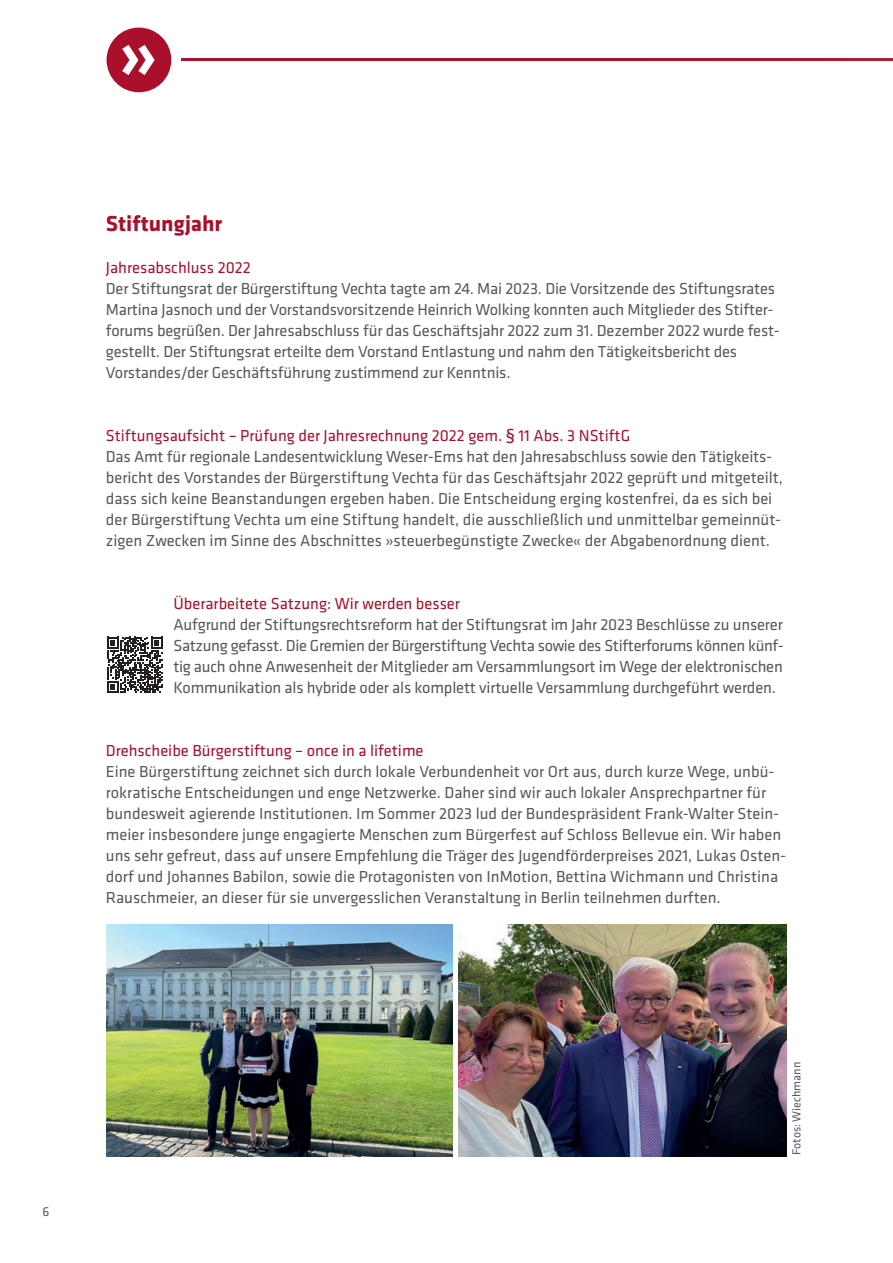
<style>
.page{position:relative;width:893px;height:1263px;background:#fff}
.page>*{position:absolute;margin:0;border:0;box-sizing:border-box;transform-origin:0 0}
.t1{font:700 22.5px "Klavika";color:#aa0f2b}
.t2{font:16.5px/21px "Klavika";color:#57585a}
.t3{font:16.5px "Klavika";color:#aa0f2b}
.t4{font:13.5px "Klavika";color:#57585a}
.t5{font:12px "Klavika";color:#57585a}
.s1{color:#aa0f2b}
.s2{font-family:"Daytona Pro";color:#aa0f2b}
</style>
<div class="page">
<hr style="left:0;top:59px;width:893px;height:2px;background:#aa0f2b">
<div style="left:0;top:24px;width:180px;height:75px;background:#fff"></div>
<svg style="left:107px;top:28px;width:64px;height:64px"></svg>
<svg style="left:107px;top:637px;width:56px;height:56px"></svg>
<img style="left:106px;top:924px;width:347px;height:233px">
<img style="left:458px;top:924px;width:329px;height:233px">
<h1 class="t1" style="left:106px;top:207px;width:118px">Stiftungjahr</h1>
<p class="t3" style="left:106px;top:257px;width:146px">Jahresabschluss 2022</p>
<p class="t2" style="left:106px;top:278px;width:675px">Der Stiftungsrat der Bürgerstiftung Vechta tagte am 24. Mai 2023. Die Vorsitzende des Stiftungsrates Martina Jasnoch und der Vorstandsvorsitzende Heinrich Wolking konnten auch Mitglieder des Stifter&shy;forums begrüßen. Der Jahresabschluss für das Geschäftsjahr 2022 zum 31. Dezember 2022 wurde fest&shy;gestellt. Der Stiftungsrat erteilte dem Vorstand Entlastung und nahm den Tätigkeitsbericht des Vorstandes/der Geschäftsführung zustimmend zur Kenntnis.</p>
<p class="t2" style="left:106px;top:425px;width:679px"><span class="s1">Stiftungsaufsicht – Prüfung der Jahresrechnung 2022 gem.</span> <span class="s2">§</span> <span class="s1">11 Abs. 3 NStiftG<br></span>Das Amt für regionale Landesentwicklung Weser-Ems hat den Jahresabschluss sowie den Tätigkeits&shy;bericht des Vorstandes der Bürgerstiftung Vechta für das Geschäftsjahr 2022 geprüft und mitgeteilt, dass sich keine Beanstandungen ergeben haben. Die Entscheidung erging kostenfrei, da es sich bei der Bürgerstiftung Vechta um eine Stiftung handelt, die ausschließlich und unmittelbar gemeinnüt&shy;zigen Zwecken im Sinne des Abschnittes »steuerbegünstigte Zwecke« der Abgabenordnung dient.</p>
<p class="t3" style="left:173px;top:593px;width:288px">Überarbeitete Satzung: Wir werden besser</p>
<p class="t2" style="left:173px;top:614px;width:612px;text-align:justify">Aufgrund der Stiftungsrechtsreform hat der Stiftungsrat im Jahr 2023 Beschlüsse zu unserer Satzung gefasst. Die Gremien der Bürgerstiftung Vechta sowie des Stifterforums können künf&shy;tig auch ohne Anwesenheit der Mitglieder am Versammlungsort im Wege der elektronischen Kommunikation als hybride oder als komplett virtuelle Versammlung durchgeführt werden.</p>
<p class="t3" style="left:106px;top:740px;width:319px">Drehscheibe Bürgerstiftung – once in a lifetime</p>
<p class="t2" style="left:106px;top:761px;width:682px">Eine Bürgerstiftung zeichnet sich durch lokale Verbundenheit vor Ort aus, durch kurze Wege, unbü&shy;rokratische Entscheidungen und enge Netzwerke. Daher sind wir auch lokaler Ansprechpartner für bundesweit agierende Institutionen. Im Sommer 2023 lud der Bundespräsident Frank-Walter Stein&shy;meier insbesondere junge engagierte Menschen zum Bürgerfest auf Schloss Bellevue ein. Wir haben uns sehr gefreut, dass auf unsere Empfehlung die Träger des Jugendförderpreises 2021, Lukas Osten&shy;dorf und Johannes Babilon, sowie die Protagonisten von InMotion, Bettina Wichmann und Christina Rauschmeier, an dieser für sie unvergesslichen Veranstaltung in Berlin teilnehmen durften.</p>
<p class="t4" style="left:43px;top:1202px;width:8px">6</p>
<p class="t5" style="left:788px;top:1155px;width:95px;rotate:-90deg">Fotos: Wiechmann</p>
</div>
